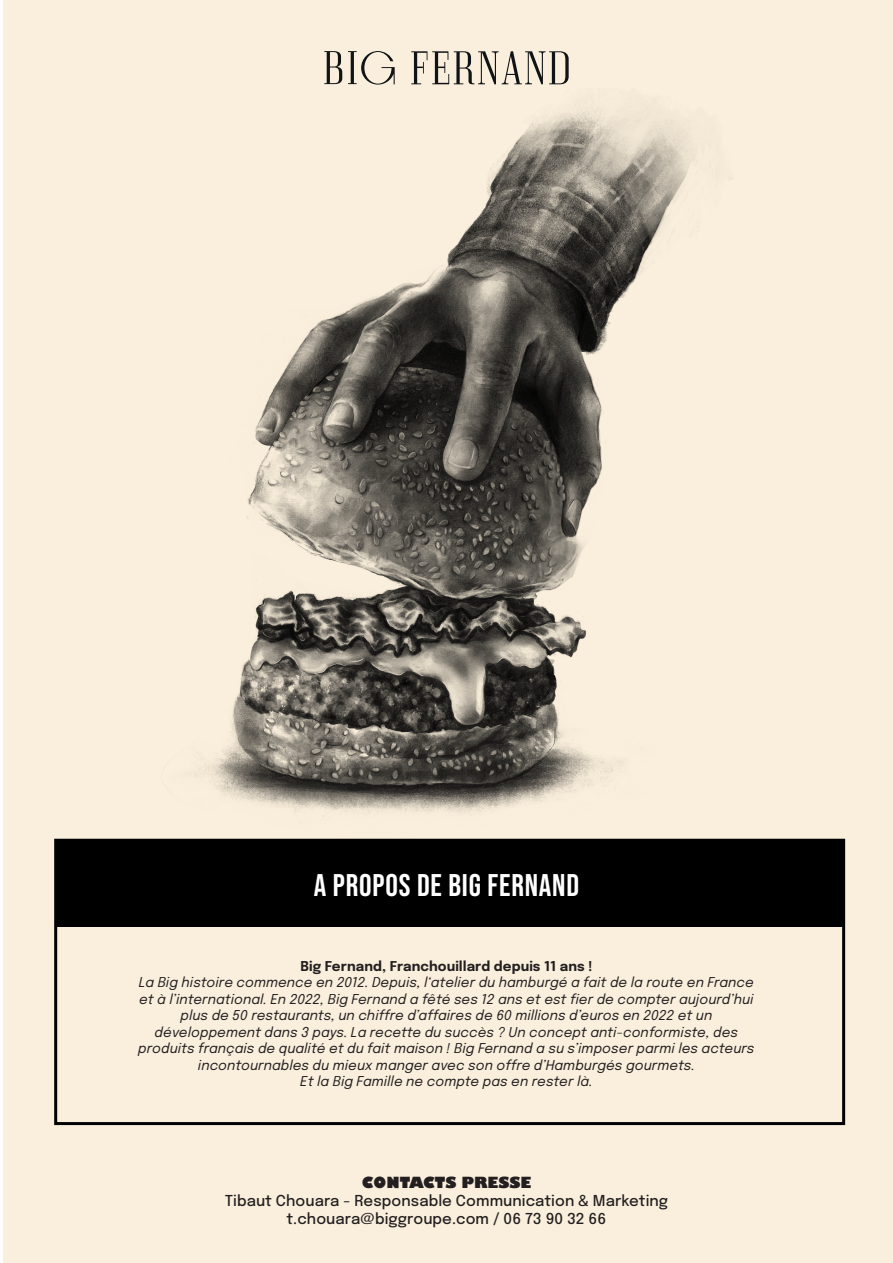
<style>
.page{position:relative;width:893px;height:1263px;background:#fff}
.page>*{position:absolute;margin:0;border:0;box-sizing:border-box;transform-origin:0 0}
.t1{font:31.35px "Bebas Neue";letter-spacing:.025em;color:#fff}
.t2{font:500 15px/18px "Epilogue";letter-spacing:.005em;color:#231f20;text-align:center}
.t3{font:800 15px "Gill Sans";letter-spacing:.005em;color:#231f20}
.t4{font:italic 13.5px/16.5px "Epilogue";letter-spacing:.005em;color:#231f20;text-align:center}
.t5{font:700 13.5px "Epilogue";letter-spacing:.005em;color:#231f20}
</style>
<div class="page">
<div style="left:3px;top:0;width:890px;height:1263px;background:#faefdc"></div>
<svg style="left:411px;top:51px;width:158px;height:33px"></svg>
<svg style="left:324px;top:51px;width:18px;height:33px"></svg>
<svg style="left:348px;top:51px;width:47px;height:34px"></svg>
<div style="left:54px;top:839px;width:791px;height:286px;border:3px solid #000001"></div>
<div style="left:56px;top:840px;width:788px;height:87px;background:#000001"></div>
<img style="left:153px;top:101px;width:602px;height:739px">
<h1 class="t1" style="left:314px;top:868px;width:267px">A PROPOS DE BIG FERNAND</h1>
<p class="t5" style="left:300px;top:956px;width:293px">Big Fernand, Franchouillard depuis 11 ans !</p>
<p class="t4" style="left:138px;top:973px;width:618px">La Big histoire commence en 2012. Depuis, l‘atelier du hamburgé a fait de la route en France et à l’international. En 2022, Big Fernand a fêté ses 12 ans et est fier de compter aujourd’hui plus de 50 restaurants, un chiffre d’affaires de 60 millions d’euros en 2022 et un développement dans 3 pays. La recette du succès ? Un concept anti-conformiste, des produits français de qualité et du fait maison ! Big Fernand a su s’imposer parmi les acteurs incontournables du mieux manger avec son offre d’Hamburgés gourmets.<br>Et la Big Famille ne compte pas en rester là.</p>
<p class="t3" style="left:362px;top:1173px;width:171px">CONTACTS PRESSE</p>
<p class="t2" style="left:225px;top:1191px;width:445px">Tibaut Chouara - Responsable Communication &amp; Marketing t.chouara@biggroupe.com / 06 73 90 32 66</p>
</div>
